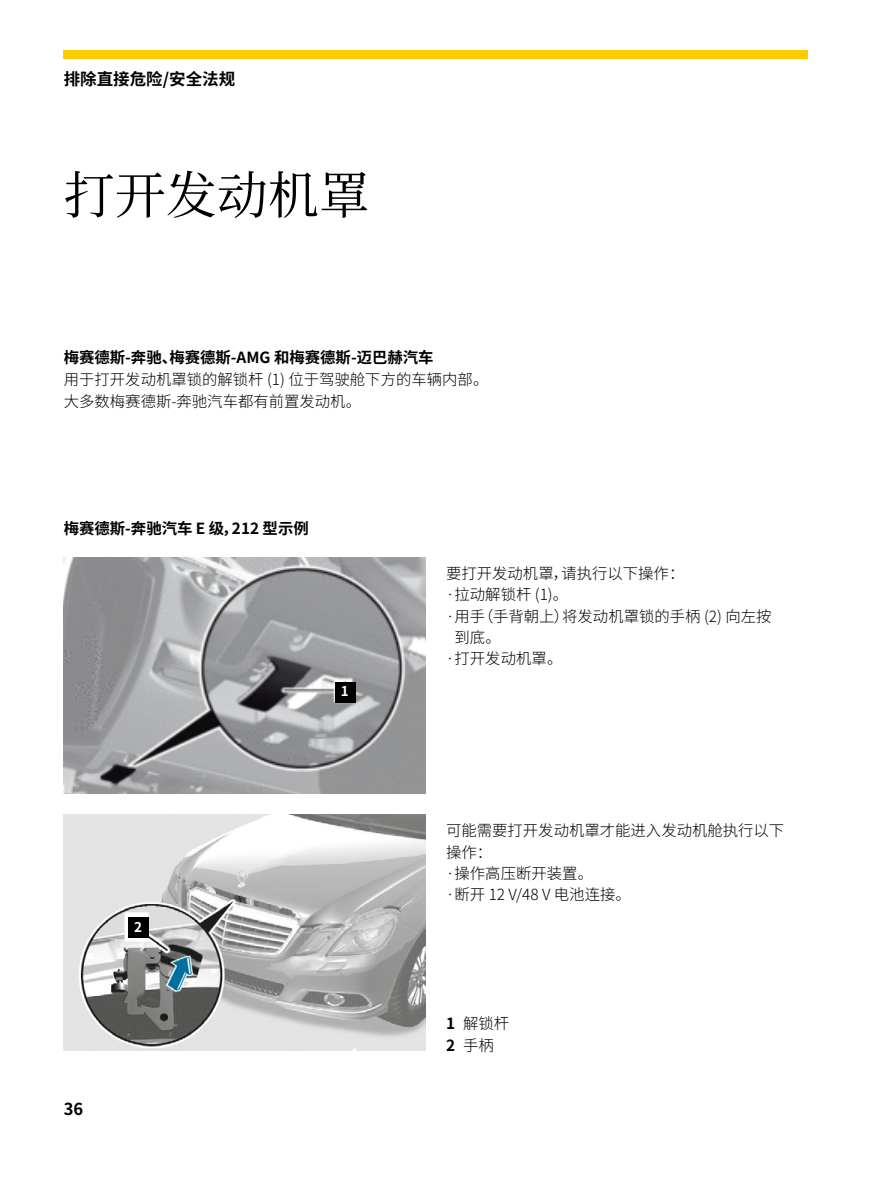
<style>
.page{position:relative;width:893px;height:1191px;background:#fff}
.page>*{position:absolute;margin:0;border:0;box-sizing:border-box;transform-origin:0 0}
.t1{font:51px "Noto Serif SC";color:#000}
.t2{font:700 16.5px "Noto Sans CJ Ksc";color:#000}
.t3{font:300 15.3px/21.5px "Noto Sans CJ Ksc";color:#000}
.t4{font:700 15.3px "Noto Sans CJ Ksc";color:#000}
.t5{font:700 13.5px "Noto Sans CJ Ksc";color:#fff}
.s1{font-weight:700}
</style>
<div class="page">
<div style="left:64px;top:50px;width:744px;height:8px;background:#fc0"></div>
<img style="left:64px;top:557px;width:362px;height:236px">
<img style="left:64px;top:814px;width:362px;height:236px">
<div style="left:128px;top:917px;width:21px;height:21px;background:#000"></div>
<div style="left:335px;top:682px;width:20px;height:20px;background:#000"></div>
<p class="t2" style="left:64px;top:69px;width:173px">排除直接危险/安全法规</p>
<h1 class="t1" style="left:64px;top:166px;width:307px">打开发动机罩</h1>
<p class="t4" style="left:64px;top:348px;width:371px">梅赛德斯-奔驰、梅赛德斯-AMG 和梅赛德斯-迈巴赫汽车</p>
<p class="t3" style="left:64px;top:369px;width:426px">用于打开发动机罩锁的解锁杆 (1) 位于驾驶舱下方的车辆内部。大多数梅赛德斯-奔驰汽车都有前置发动机。</p>
<p class="t4" style="left:64px;top:520px;width:246px">梅赛德斯-奔驰汽车 E 级，212 型示例</p>
<p class="t5" style="left:341px;top:683px;width:9px">1</p>
<p class="t5" style="left:134px;top:919px;width:9px">2</p>
<p class="t2" style="left:64px;top:1099px;width:21px">36</p>
<p class="t3" style="left:446px;top:562px;width:240px">要打开发动机罩，请执行以下操作：</p>
<p class="t3" style="left:446px;top:584px;width:124px">·拉动解锁杆 (1)。</p>
<p class="t3" style="left:446px;top:605px;width:327px">·用手（手背朝上）将发动机罩锁的手柄 (2) 向左按</p>
<p class="t3" style="left:455px;top:627px;width:48px">到底。</p>
<p class="t3" style="left:446px;top:648px;width:118px">·打开发动机罩。</p>
<p class="t3" style="left:446px;top:820px;width:340px">可能需要打开发动机罩才能进入发动机舱执行以下操作：</p>
<p class="t3" style="left:446px;top:863px;width:186px">·操作高压断开装置。<br>·断开 12 V/48 V 电池连接。</p>
<p class="t3" style="left:446px;top:1013px;width:65px"><span class="s1">1</span> 解锁杆<br><span class="s1">2</span> 手柄</p>
</div>
